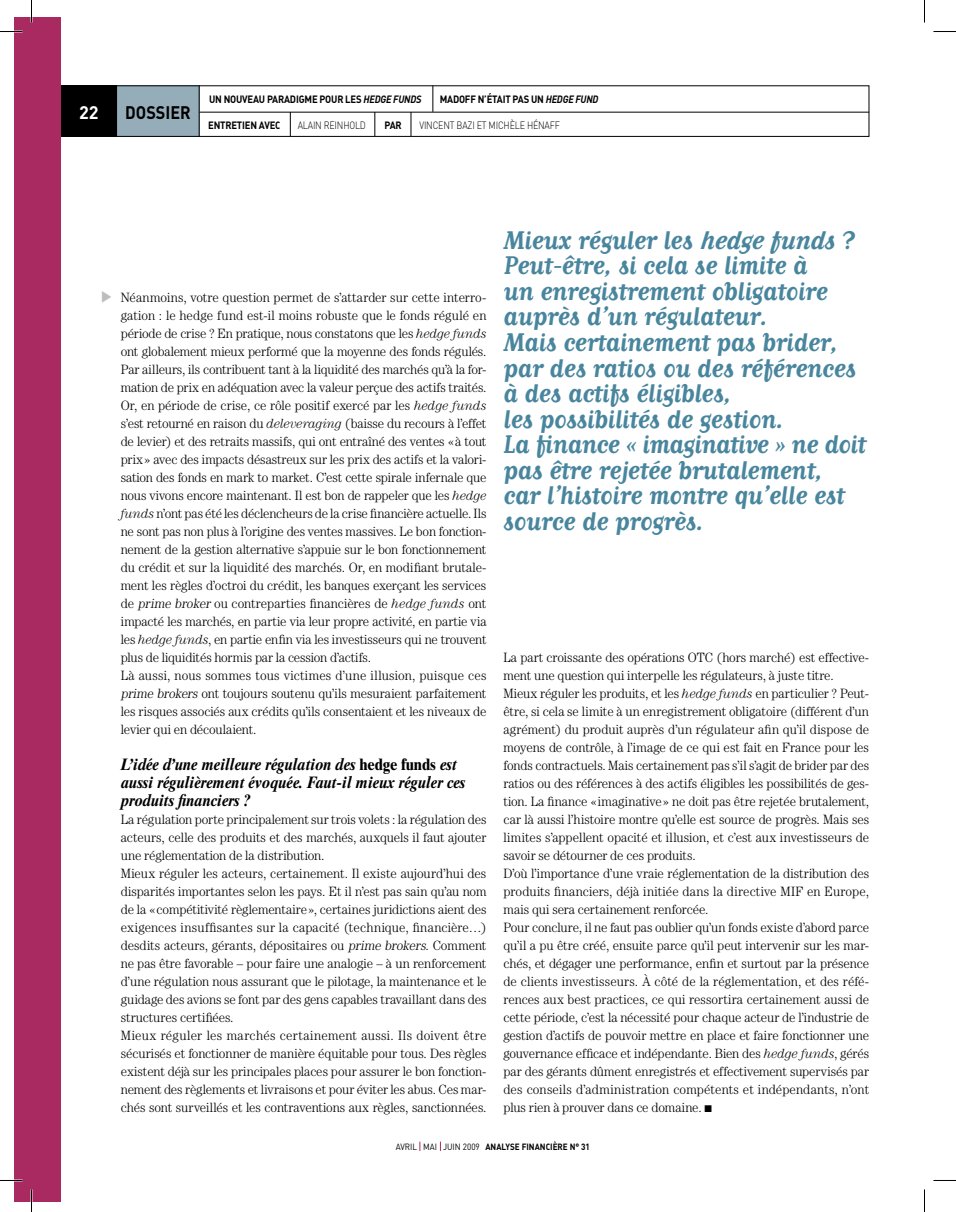
<style>
.page{position:relative;width:956px;height:1212px;background:#fff}
.page>*{position:absolute;margin:0;border:0;box-sizing:border-box;transform-origin:0 0}
.t1{font:700 30px/25.5px "Matrix Script";letter-spacing:-.01em;color:#49869e;scale:.95 1}
.t2{font:700 18px "DIN";color:#000;scale:.9 1}
.t3{font:700 18px "DIN";color:#fff}
.t4{font:italic 700 16.5px/18px "Times Ten";letter-spacing:-.01em;color:#000;scale:.9 1}
.t5{font:15px "European Pi Three";color:#bcbdbf;scale:.9 1}
.t6{font:300 13.5px/18px "Century";letter-spacing:-.01em;color:#000;scale:.95 1}
.t7{font:700 10.5px "DIN";letter-spacing:-.02em;color:#000;scale:.9 1}
.t8{font:300 10.5px "DIN";letter-spacing:-.02em;color:#000;scale:.85 1}
.t9{font:italic 700 10.5px "DIN";color:#000;scale:.9 1}
.t10{font:700 9px "DIN";color:#000;scale:.9 1}
.s1{font-style:italic}
.s2{font-style:normal}
.s3{font-family:"European Pi Three";font-weight:400;font-size:9px}
.s4{font-weight:400}
</style>
<div class="page">
<div style="left:14px;top:17px;width:47px;height:1184px;background:#a92961"></div>
<div style="left:61px;top:85px;width:56px;height:52px;background:#000"></div>
<div style="left:117px;top:85px;width:82px;height:52px;background:#94adb9"></div>
<div style="left:116px;top:85px;width:753px;height:52px;border:1px solid #000"></div>
<hr style="left:199px;top:85px;width:1px;height:52px;background:#000">
<hr style="left:199px;top:112px;width:670px;height:1px;background:#000">
<svg style="left:433px;top:85px;width:1px;height:27px"></svg>
<svg style="left:290px;top:112px;width:1px;height:24px"></svg>
<svg style="left:375px;top:112px;width:1px;height:24px"></svg>
<svg style="left:411px;top:112px;width:1px;height:24px"></svg>
<svg style="left:0;top:31px;width:22px;height:1px"></svg>
<svg style="left:933px;top:31px;width:23px;height:1px"></svg>
<svg style="left:31px;top:0;width:1px;height:22px"></svg>
<svg style="left:31px;top:1189px;width:1px;height:22px"></svg>
<svg style="left:924px;top:0;width:1px;height:22px"></svg>
<svg style="left:924px;top:1189px;width:1px;height:22px"></svg>
<h2 class="t3" style="left:79px;top:100px;width:21px">22</h2>
<h2 class="t2" style="left:125px;top:100px;width:74px">DOSSIER</h2>
<p class="t7" style="left:209px;top:92px;width:179px">UN NOUVEAU PARADIGME POUR LES <span class="s1">HEDGE</span></p>
<p class="t9" style="left:393px;top:92px;width:8px">FUNDS</p>
<p class="t7" style="left:440px;top:92px;width:29px">MADOFF</p>
<p class="t7" style="left:478px;top:92px;width:136px">N’ÉTAIT PAS UN <span class="s1">HEDGE FUND</span></p>
<p class="t7" style="left:208px;top:118px;width:20px">ENTRETIE</p>
<p class="t7" style="left:250px;top:118px;width:28px">N AVEC</p>
<p class="t8" style="left:298px;top:118px;width:7px">ALAIN</p>
<p class="t8" style="left:324px;top:118px;width:7px">REIN</p>
<p class="t8" style="left:343px;top:118px;width:15px">HOLD</p>
<p class="t7" style="left:384px;top:118px;width:19px">PAR</p>
<p class="t8" style="left:419px;top:118px;width:13px">VINCENT</p>
<p class="t8" style="left:457px;top:118px;width:123px">BAZI ET MICHÈLE H ÉNAFF</p>
<p class="t5" style="left:101px;top:286px;width:14px">E</p>
<p class="t6" style="left:121px;top:288px;width:387px">Néanmoins, votre question permet de s’attarder sur cette interro&shy;gation : le hedge fund est-il moins robuste que le fonds régulé en période de crise ? En pratique, nous constatons que les <span class="s1">hedge funds </span>ont globalement mieux performé que la moyenne des fonds régulés.<br>Par ailleurs, ils contribuent tant à la liquidité des marchés qu’à la for&shy;mation de prix en adéquation avec la valeur perçue des actifs traités.<br>Or, en période de crise, ce rôle positif exercé par les <span class="s1">hedge funds </span>s’est retourné en raison du <span class="s1">deleveraging</span> (baisse du recours à l’effet de levier) et des retraits massifs, qui ont entraîné des ventes «à tout prix» avec des impacts désastreux sur les prix des actifs et la valori&shy;sation des fonds en mark to market. C’est cette spirale infernale que nous vivons encore maintenant. Il est bon de rappeler que les <span class="s1">hedge funds</span> n’ont pas été les déclencheurs de la crise financière actuelle. Ils ne sont pas non plus à l’origine des ventes massives. Le bon fonction&shy;nement de la gestion alternative s’appuie sur le bon fonctionnement du crédit et sur la liquidité des marchés. Or, en modifiant brutale&shy;ment les règles d’octroi du crédit, les banques exerçant les services de <span class="s1">prime broker</span> ou contreparties financières de <span class="s1">hedge funds</span> ont impacté les marchés, en partie via leur propre activité, en partie via les <span class="s1">hedge funds</span>, en partie enfin via les investisseurs qui ne trouvent plus de liquidités hormis par la cession d’actifs.<br>Là aussi, nous sommes tous victimes d’une illusion, puisque ces <span class="s1">prime brokers</span> ont toujours soutenu qu’ils mesuraient parfaitement les risques associés aux crédits qu’ils consentaient et les niveaux de levier qui en découlaient.</p>
<p class="t4" style="left:121px;top:755px;width:384px">L’idée d’une meilleure régulation des <span class="s2">hedge funds</span> est aussi régulièrement évoquée. Faut-il mieux réguler ces produits financiers ?</p>
<p class="t6" style="left:121px;top:810px;width:387px">La régulation porte principalement sur trois volets : la régulation des acteurs, celle des produits et des marchés, auxquels il faut ajouter une réglementation de la distribution.<br>Mieux réguler les acteurs, certainement. Il existe aujourd’hui des disparités importantes selon les pays. Et il n’est pas sain qu’au nom de la «compétitivité règlementaire», certaines juridictions aient des exigences insuffisantes sur la capacité (technique, financière…) desdits acteurs, gérants, dépositaires ou <span class="s1">prime brokers.</span> Comment ne pas être favorable – pour faire une analogie – à un renforcement d’une régulation nous assurant que le pilotage, la maintenance et le guidage des avions se font par des gens capables travaillant dans des structures certifiées.<br>Mieux réguler les marchés certainement aussi. Ils doivent être sécurisés et fonctionner de manière équitable pour tous. Des règles existent déjà sur les principales places pour assurer le bon fonction&shy;nement des règlements et livraisons et pour éviter les abus. Ces mar&shy;chés sont surveillés et les contraventions aux règles, sanctionnées.</p>
<p class="t1" style="left:503px;top:227px;width:383px">Mieux réguler les <span class="s1">hedge funds</span>?<br>Peut-être, si cela se limite à<br>un enregistrement obligatoire auprès d’un régulateur.<br>Mais certainement pas brider, par des ratios ou des références à des actifs éligibles,<br>les possibilités de gestion.<br>La finance « imaginative » ne doit pas être rejetée brutalement, car l’histoire montre qu’elle est source de progrès.</p>
<p class="t6" style="left:503px;top:648px;width:386px">La part croissante des opérations OTC (hors marché) est effective&shy;ment une question qui interpelle les régulateurs, à juste titre.<br>Mieux réguler les produits, et les <span class="s1">hedge funds</span> en particulier ? Peut&shy;être, si cela se limite à un enregistrement obligatoire (différent d’un agrément) du produit auprès d’un régulateur afin qu’il dispose de moyens de contrôle, à l’image de ce qui est fait en France pour les fonds contractuels. Mais certainement pas s’il s’agit de brider par des ratios ou des références à des actifs éligibles les possibilités de ges&shy;tion. La finance «imaginative» ne doit pas être rejetée brutalement, car là aussi l’histoire montre qu’elle est source de progrès. Mais ses limites s’appellent opacité et illusion, et c’est aux investisseurs de savoir se détourner de ces produits.<br>D’où l’importance d’une vraie réglementation de la distribution des produits financiers, déjà initiée dans la directive MIF en Europe, mais qui sera certainement renforcée.<br>Pour conclure, il ne faut pas oublier qu’un fonds existe d’abord parce qu’il a pu être créé, ensuite parce qu’il peut intervenir sur les mar&shy;chés, et dégager une performance, enfin et surtout par la présence de clients investisseurs. À côté de la réglementation, et des réfé&shy;rences aux best practices, ce qui ressortira certainement aussi de cette période, c’est la nécessité pour chaque acteur de l’industrie de gestion d’actifs de pouvoir mettre en place et faire fonctionner une gouvernance efficace et indépendante. Bien des <span class="s1">hedge funds</span>, gérés par des gérants dûment enregistrés et effectivement supervisés par des conseils d’administration compétents et indépendants, n’ont plus rien à prouver dans ce domaine. <span class="s3">M</span></p>
<p class="t10" style="left:396px;top:1140px;width:217px"><span class="s4">AVRIL MAI JUIN 2009</span> ANALYSE FI NANCI ÈRE N° 31</p>
</div>
